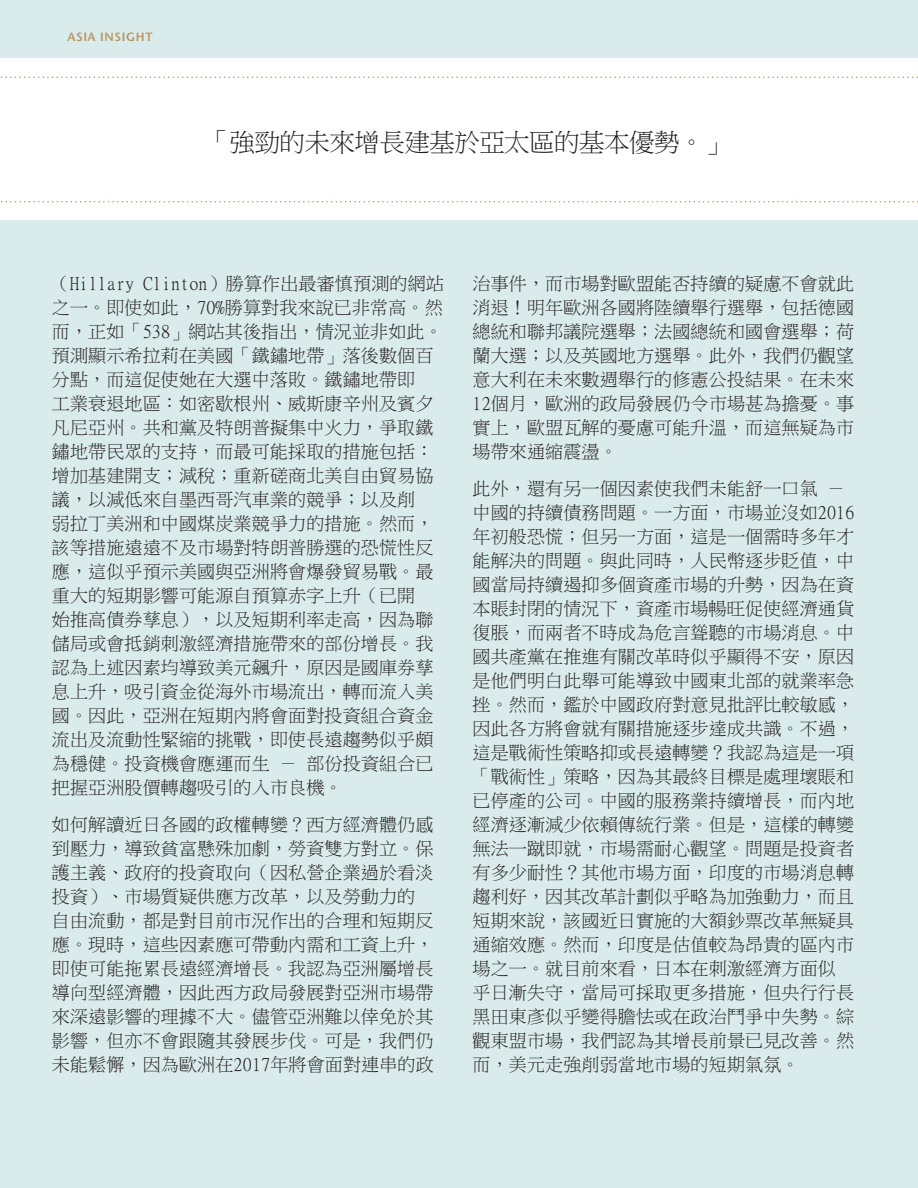
<style>
.page{position:relative;width:918px;height:1188px;background:#daebeb}
.page>*{position:absolute;margin:0;border:0;box-sizing:border-box;transform-origin:0 0}
._3_Body_text{font:25.5px "Ming Li U";letter-spacing:-.02em;color:#231f20}
._3_Body_text-2{font:18px/24px "Ming Li U";letter-spacing:.01em;color:#231f20}
.t1{font:600 12px "Stone Sans Std";letter-spacing:.05em;color:#b99764}
</style>
<div class="page">
<div style="left:0;top:58px;width:918px;height:162px;background:#fff"></div>
<svg style="left:0;top:76px;width:918px;height:2px"></svg>
<svg style="left:0;top:201px;width:918px;height:1px"></svg>
<p class="t1" style="left:68px;top:29px;width:87px">ASIA INSIGHT</p>
<p class="_3_Body_text" style="left:204px;top:129px;width:527px">「強勁的未來增長建基於亞太區的基本優勢。」</p>
<p class="_3_Body_text-2" style="left:52px;top:271px;width:394px">（Hillary Clinton）勝算作出最審慎預測的網站之一。即使如此，70%勝算對我來說已非常高。然而，正如「538」網站其後指出，情況並非如此。預測顯示希拉莉在美國「鐵鏽地帶」落後數個百分點，而這促使她在大選中落敗。鐵鏽地帶即<br>工業衰退地區：如密歇根州、威斯康辛州及賓夕凡尼亞州。共和黨及特朗普擬集中火力，爭取鐵鏽地帶民眾的支持，而最可能採取的措施包括：增加基建開支；減稅；重新磋商北美自由貿易協議，以減低來自墨西哥汽車業的競爭；以及削<br>弱拉丁美洲和中國煤炭業競爭力的措施。然而，該等措施遠遠不及市場對特朗普勝選的恐慌性反應，這似乎預示美國與亞洲將會爆發貿易戰。最重大的短期影響可能源自預算赤字上升（已開<br>始推高債券孳息），以及短期利率走高，因為聯儲局或會抵銷刺激經濟措施帶來的部份增長。我認為上述因素均導致美元飆升，原因是國庫券孳息上升，吸引資金從海外市場流出，轉而流入美國。因此，亞洲在短期內將會面對投資組合資金流出及流動性緊縮的挑戰，即使長遠趨勢似乎頗為穩健。投資機會應運而生 － 部份投資組合已把握亞洲股價轉趨吸引的入市良機。</p>
<p class="_3_Body_text-2" style="left:52px;top:812px;width:383px">如何解讀近日各國的政權轉變？西方經濟體仍感到壓力，導致貧富懸殊加劇，勞資雙方對立。保護主義、政府的投資取向（因私營企業過於看淡投資）、市場質疑供應方改革，以及勞動力的自由流動，都是對目前市況作出的合理和短期反應。現時，這些因素應可帶動內需和工資上升，即使可能拖累長遠經濟增長。我認為亞洲屬增長導向型經濟體，因此西方政局發展對亞洲市場帶來深遠影響的理據不大。儘管亞洲難以倖免於其影響，但亦不會跟隨其發展步伐。可是，我們仍未能鬆懈，因為歐洲在2017年將會面對連串的政</p>
<p class="_3_Body_text-2" style="left:472px;top:271px;width:383px;text-align:justify">治事件，而市場對歐盟能否持續的疑慮不會就此消退！明年歐洲各國將陸續舉行選舉，包括德國總統和聯邦議院選舉；法國總統和國會選舉；荷蘭大選；以及英國地方選舉。此外，我們仍觀望意大利在未來數週舉行的修憲公投結果。在未來12個月，歐洲的政局發展仍令市場甚為擔憂。事實上，歐盟瓦解的憂慮可能升溫，而這無疑為市場帶來通縮震盪。</p>
<p class="_3_Body_text-2" style="left:472px;top:476px;width:383px">此外，還有另一個因素使我們未能舒一口氣 －中國的持續債務問題。一方面，市場並沒如2016年初般恐慌；但另一方面，這是一個需時多年才能解決的問題。與此同時，人民幣逐步貶值，中國當局持續遏抑多個資產市場的升勢，因為在資本賬封閉的情況下，資產市場暢旺促使經濟通貨復脹，而兩者不時成為危言聳聽的市場消息。中國共產黨在推進有關改革時似乎顯得不安，原因是他們明白此舉可能導致中國東北部的就業率急挫。然而，鑑於中國政府對意見批評比較敏感，因此各方將會就有關措施逐步達成共識。不過，這是戰術性策略抑或長遠轉變？我認為這是一項「戰術性」策略，因為其最終目標是處理壞賬和已停產的公司。中國的服務業持續增長，而內地經濟逐漸減少依賴傳統行業。但是，這樣的轉變無法一蹴即就，市場需耐心觀望。問題是投資者有多少耐性？其他市場方面，印度的市場消息轉趨利好，因其改革計劃似乎略為加強動力，而且短期來說，該國近日實施的大額鈔票改革無疑具通縮效應。然而，印度是估值較為昂貴的區內市場之一。就目前來看，日本在刺激經濟方面似乎日漸失守，當局可採取更多措施，但央行行長黑田東彥似乎變得膽怯或在政治鬥爭中失勢。綜觀東盟市場，我們認為其增長前景已見改善。然而，美元走強削弱當地市場的短期氣氛。</p>
</div>
